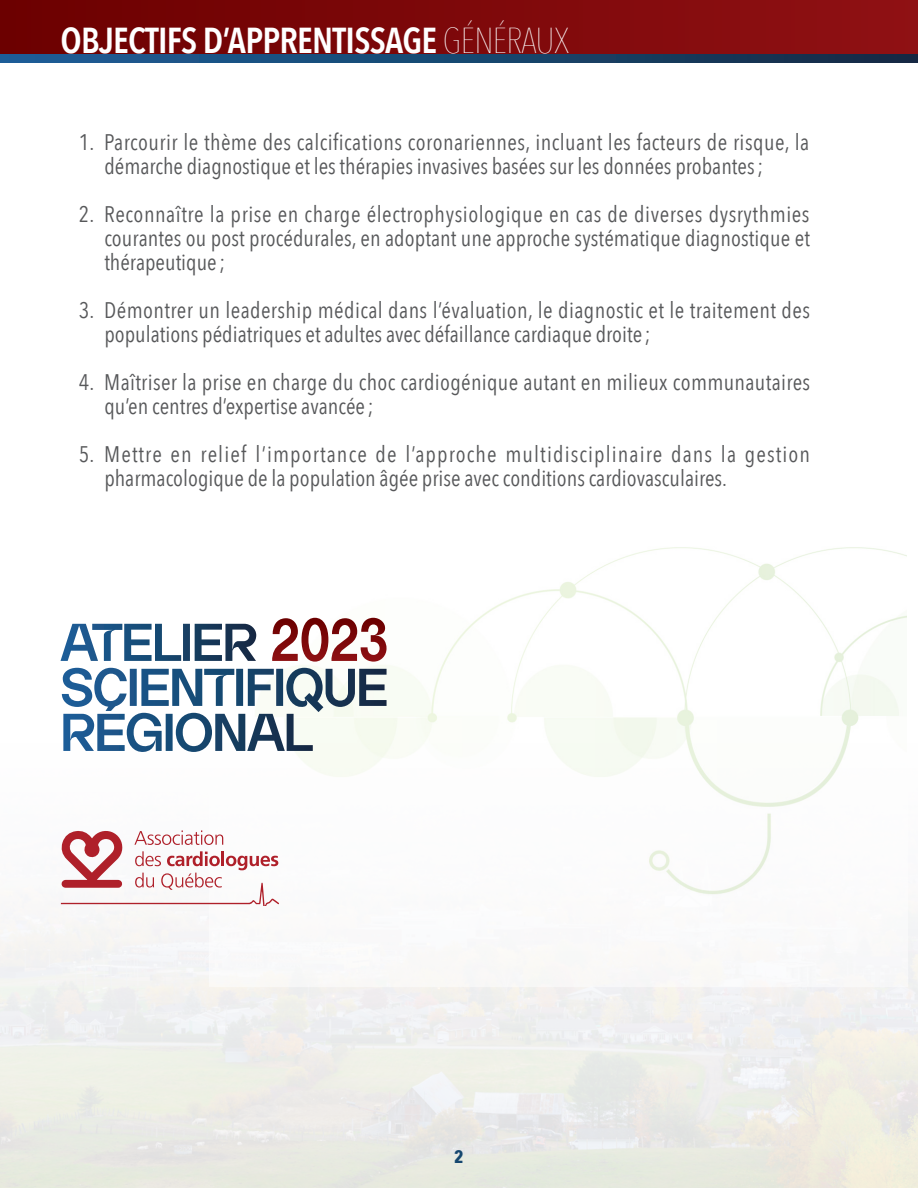
<style>
.page{position:relative;width:918px;height:1188px;background:#fff}
.page>*{position:absolute;margin:0;border:0;box-sizing:border-box;transform-origin:0 0}
.Style_de_paragraphe_1{font:600 36px "Avenir Next Condensed";letter-spacing:-.02em;color:#fff}
.texte_credit{font:22.5px/24px "Avenir Next Condensed";letter-spacing:.005em;color:#57585a}
.Style_de_paragraphe_1-2{font:700 18px "Avenir Next Condensed";color:#15476f}
.s1{font-weight:200}
</style>
<div class="page">
<div style="left:0;top:0;width:918px;height:54px;background:linear-gradient(to right,#6c0000,#8f1114)"></div>
<svg style="left:0;top:54px;width:918px;height:9px"></svg>
<img style="left:244px;top:547px;width:663px;height:359px">
<svg style="left:62px;top:668px;width:325px;height:85px"></svg>
<svg style="left:272px;top:618px;width:115px;height:44px"></svg>
<svg style="left:61px;top:624px;width:195px;height:37px"></svg>
<svg style="left:61px;top:829px;width:219px;height:76px"></svg>
<p class="Style_de_paragraphe_1" style="left:61px;top:10px;width:510px">OBJECTIFS D’APPRENTISSAGE <span class="s1">GÉNÉRAUX</span></p>
<p class="texte_credit" style="left:104px;top:129px;width:706px;text-indent:-25px">1. Parcourir le thème des calcifications coronariennes, incluant les facteurs de risque, la démarche diagnostique et les thérapies invasives basées sur les données probantes;</p>
<p class="texte_credit" style="left:104px;top:201px;width:707px;text-align:justify;text-indent:-25px">2. Reconnaître la prise en charge électrophysiologique en cas de diverses dysrythmies courantes ou post procédurales, en adoptant une approche systématique diagnostique et thérapeutique ;</p>
<p class="texte_credit" style="left:104px;top:297px;width:707px;text-indent:-25px">3. Démontrer un leadership médical dans l’évaluation, le diagnostic et le traitement des populations pédiatriques et adultes avec défaillance cardiaque droite ;</p>
<p class="texte_credit" style="left:104px;top:369px;width:707px;text-indent:-25px">4. Maîtriser la prise en charge du choc cardiogénique autant en milieux communautaires qu’en centres d’expertise avancée ;</p>
<p class="texte_credit" style="left:104px;top:441px;width:707px;text-indent:-25px">5. Mettre en relief l’importance de l’approche multidisciplinaire dans la gestion pharmacologique de la population âgée prise avec conditions cardiovasculaires.</p>
<p class="Style_de_paragraphe_1-2" style="left:454px;top:1145px;width:11px">2</p>
</div>
